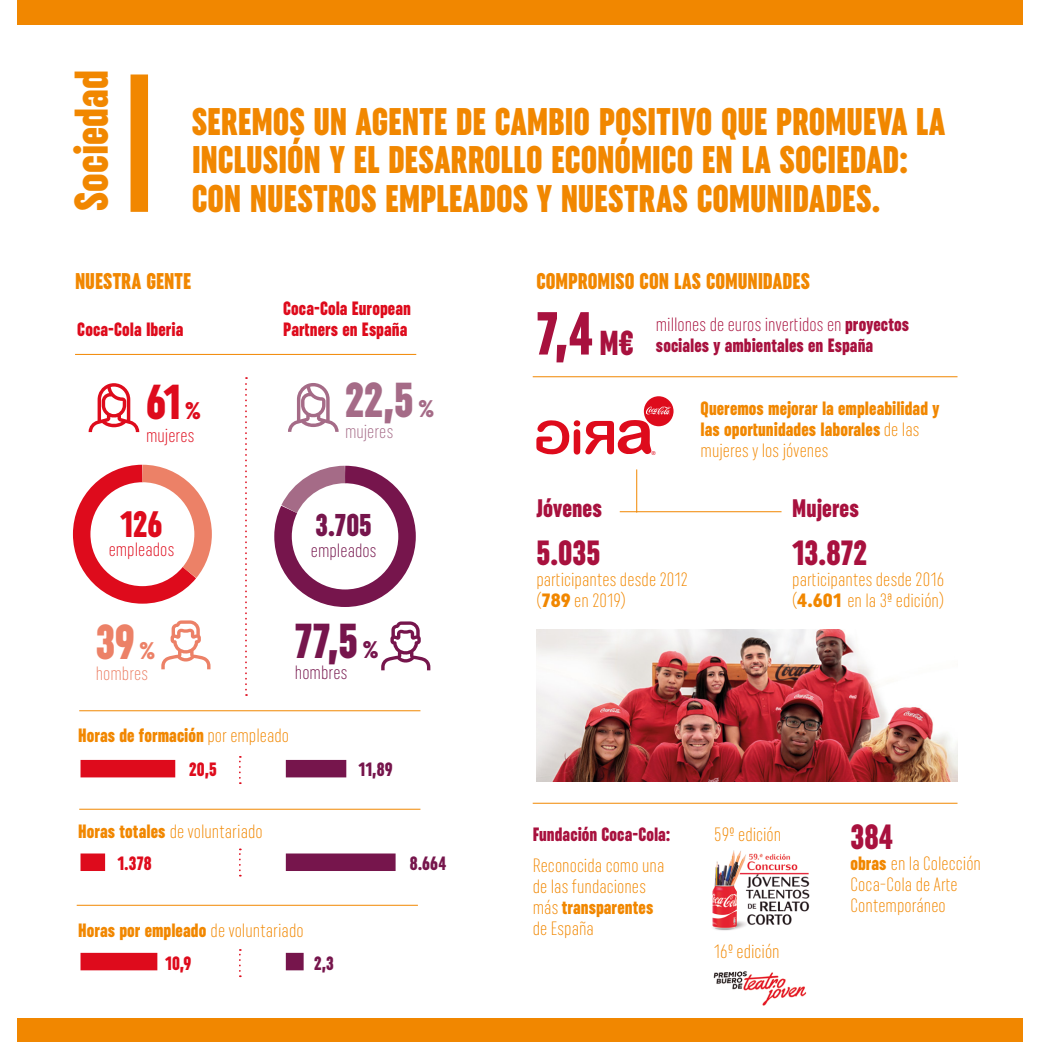
<style>
.page{position:relative;width:1042px;height:1042px;background:#f18700}
.page>*{position:absolute;margin:0;border:0;box-sizing:border-box;transform-origin:0 0}
.t1{font:900 extra-condensed 60.55px "Uniform";color:#a8113e}
.t2{font:900 extra-condensed 49px "Uniform";color:#76154c}
.t3{font:900 extra-condensed 49px "Uniform";color:#a56b87}
.t4{font:900 extra-condensed 49px "Uniform";color:#de0b1c}
.t5{font:900 extra-condensed 49px "Uniform";color:#ec8167}
.t6{font:900 extra-condensed 47.25px "Uniform";color:#f18700}
.t7{font:900 extra-condensed 38.5px/38.5px "Uniform";letter-spacing:-.005em;color:#f18700}
.t8{font:900 extra-condensed 36.75px "Uniform";color:#de0b1c}
.t9{font:900 extra-condensed 35px "Uniform";color:#a8113e}
.t10{font:900 extra-condensed 31.5px "Uniform";color:#76154c}
.t11{font:900 extra-condensed 25.38px "Uniform";letter-spacing:.005em;color:#a8113e}
.t12{font:900 extra-condensed 22.75px "Uniform";color:#f18700}
.t13{font:300 extra-condensed 19.25px/21px "Uniform";color:#f18700}
.t14{font:900 extra-condensed 19.25px/21px "Uniform";color:#f18700}
.t15{font:900 extra-condensed 19.25px/21px "Uniform";color:#a8113e}
.t16{font:900 extra-condensed 19.25px/21px "Uniform";letter-spacing:.005em;color:#de0b1c}
.t17{font:300 extra-condensed 19.25px "Uniform";color:#de0b1c}
.t18{font:300 extra-condensed 19.25px "Uniform";color:#76154c}
.t19{font:900 extra-condensed 19.25px "Uniform";letter-spacing:.005em;color:#76154c}
.t20{font:300 extra-condensed 19.25px "Uniform";color:#ec8167}
.t21{font:300 extra-condensed 19.25px "Uniform";color:#a56b87}
.t22{font:condensed 5.42px "Helvetica Neue LT Pro";color:#de0b1c}
.s1{font-size:34.65px}
.s2{font-weight:300}
.s3{font-size:28px}
.s4{font-weight:900}
.s5{font-family:"Uniform Condensed";font-weight:900;font-stretch:normal}
</style>
<div class="page">
<div style="left:0;top:25px;width:1040px;height:992px;background:#fff"></div>
<hr style="left:533px;top:803px;width:424px;height:1px;background:#f18700">
<hr style="left:533px;top:376px;width:424px;height:1px;background:#f18700">
<svg style="left:245px;top:377px;width:2px;height:319px"></svg>
<svg style="left:239px;top:949px;width:2px;height:28px"></svg>
<svg style="left:239px;top:848px;width:2px;height:28px"></svg>
<svg style="left:239px;top:756px;width:2px;height:28px"></svg>
<hr style="left:75px;top:354px;width:341px;height:1px;background:#f18700">
<hr style="left:79px;top:710px;width:341px;height:1px;background:#f18700">
<hr style="left:79px;top:809px;width:341px;height:1px;background:#f18700">
<hr style="left:77px;top:905px;width:341px;height:1px;background:#f18700">
<img style="left:536px;top:630px;width:421px;height:151px">
<div style="left:131px;top:74px;width:17px;height:138px;background:#f18700"></div>
<svg style="left:72px;top:464px;width:140px;height:140px"></svg>
<svg style="left:89px;top:383px;width:50px;height:49px"></svg>
<svg style="left:161px;top:620px;width:49px;height:49px"></svg>
<svg style="left:288px;top:383px;width:51px;height:49px"></svg>
<svg style="left:274px;top:465px;width:156px;height:205px"></svg>
<div style="left:644px;top:396px;width:29px;height:30px;background:#de0b1c;border-radius:50%"></div>
<svg style="left:536px;top:406px;width:135px;height:49px"></svg>
<hr style="left:636px;top:469px;width:1px;height:43px;background:#f18700">
<hr style="left:620px;top:511px;width:161px;height:1px;background:#f18700">
<div style="left:81px;top:760px;width:94px;height:17px;background:#de0b1c"></div>
<div style="left:81px;top:853px;width:24px;height:18px;background:#de0b1c"></div>
<div style="left:81px;top:953px;width:76px;height:17px;background:#de0b1c"></div>
<div style="left:286px;top:853px;width:109px;height:18px;background:#76154c"></div>
<div style="left:286px;top:953px;width:18px;height:17px;background:#76154c"></div>
<div style="left:286px;top:760px;width:60px;height:17px;background:#76154c"></div>
<img style="left:713px;top:971px;width:94px;height:35px">
<img style="left:712px;top:850px;width:98px;height:81px">
<div style="left:1024px;top:0;width:18px;height:1042px;background:#fff"></div>
<div style="left:0;top:0;width:17px;height:1042px;background:#fff"></div>
<h3 class="t6" style="left:64px;top:211px;width:143px;rotate:-90deg">Sociedad</h3>
<h3 class="t7" style="left:192px;top:102px;width:755px">SEREMOS UN AGENTE DE CAMBIO POSITIVO QUE PROMUEVA LA<br>INCLUSIÓN Y EL DESARROLLO ECONÓMICO EN LA SOCIEDAD:</h3>
<h3 class="t7" style="left:192px;top:179px;width:690px">CON NUESTROS EMPLEADOS Y NUESTRAS COMUNIDADES.</h3>
<p class="t12" style="left:75px;top:268px;width:118px">NUESTRA GENTE</p>
<p class="t12" style="left:536px;top:268px;width:275px">COMPROMISO CON LAS COMUNIDADES</p>
<h1 class="t1" style="left:536px;top:299px;width:99px">7,4 <span class="s1">M€</span></h1>
<p class="t15" style="left:656px;top:314px;width:255px"><span class="s2">millones de euros invertidos en</span> proyectos sociales y ambientales en España</p>
<p class="t16" style="left:283px;top:298px;width:129px">Coca-Cola European<br>Partners en España</p>
<p class="t16" style="left:77px;top:319px;width:108px">Coca-Cola Iberia</p>
<h2 class="t4" style="left:146px;top:374px;width:56px">61<span class="s3">%</span></h2>
<p class="t17" style="left:146px;top:424px;width:50px">mujeres</p>
<h3 class="t8" style="left:120px;top:503px;width:44px">126</h3>
<p class="t17" style="left:109px;top:538px;width:67px">empleados</p>
<h2 class="t5" style="left:96px;top:614px;width:61px">39<span class="s3">%</span></h2>
<p class="t20" style="left:96px;top:662px;width:54px">hombres</p>
<h2 class="t3" style="left:345px;top:372px;width:91px">22,5 <span class="s3">%</span></h2>
<p class="t21" style="left:345px;top:420px;width:50px">mujeres</p>
<h3 class="t10" style="left:316px;top:507px;width:58px">3.705</h3>
<p class="t18" style="left:311px;top:539px;width:67px">empleados</p>
<h2 class="t2" style="left:295px;top:613px;width:85px">77,5 <span class="s3">%</span></h2>
<p class="t18" style="left:295px;top:660px;width:54px">hombres</p>
<p class="t14" style="left:78px;top:724px;width:212px">Horas de formación <span class="s2">por empleado</span></p>
<p class="t16" style="left:189px;top:759px;width:29px">20,5</p>
<p class="t19" style="left:358px;top:758px;width:36px">11,89</p>
<p class="t13" style="left:78px;top:821px;width:186px"><span class="s4">Horas totales</span> de voluntariado</p>
<p class="t16" style="left:118px;top:853px;width:36px">1.378</p>
<p class="t14" style="left:78px;top:919px;width:227px">Horas por empleado <span class="s2">de voluntariado</span></p>
<p class="t16" style="left:165px;top:952px;width:28px">10,9</p>
<p class="t19" style="left:314px;top:952px;width:21px">2,3</p>
<p class="t19" style="left:410px;top:853px;width:38px">8.664</p>
<p class="t22" style="left:651px;top:450px;width:6px">®</p>
<p class="t14" style="left:700px;top:398px;width:240px">Queremos mejorar la empleabilidad y las oportunidades laborales <span class="s2">de las mujeres y los jóvenes</span></p>
<h3 class="t11" style="left:536px;top:494px;width:67px">Jóvenes</h3>
<h3 class="t11" style="left:792px;top:494px;width:68px">Mujeres</h3>
<h3 class="t9" style="left:536px;top:532px;width:65px">5.035</h3>
<p class="t13" style="left:536px;top:568px;width:153px">participantes desde 2012 (<span class="s5">789</span> en 2019)</p>
<h3 class="t9" style="left:792px;top:532px;width:76px">13.872</h3>
<p class="t13" style="left:792px;top:568px;width:153px">participantes desde 2016 (<span class="s5">4.601</span> en la 3ª edición)</p>
<p class="t15" style="left:533px;top:823px;width:139px">Fundación Coca-Cola:</p>
<p class="t13" style="left:533px;top:854px;width:133px">Reconocida como una de las fundaciones más <span class="s4">transparentes </span>de España</p>
<p class="t13" style="left:714px;top:823px;width:68px">59º edición</p>
<p class="t13" style="left:714px;top:941px;width:67px">16º edición</p>
<h3 class="t9" style="left:850px;top:816px;width:44px">384</h3>
<p class="t13" style="left:850px;top:852px;width:132px"><span class="s4">obras</span> en la Colección<br>Coca-Cola de Arte<br>Contemporáneo</p>
</div>
